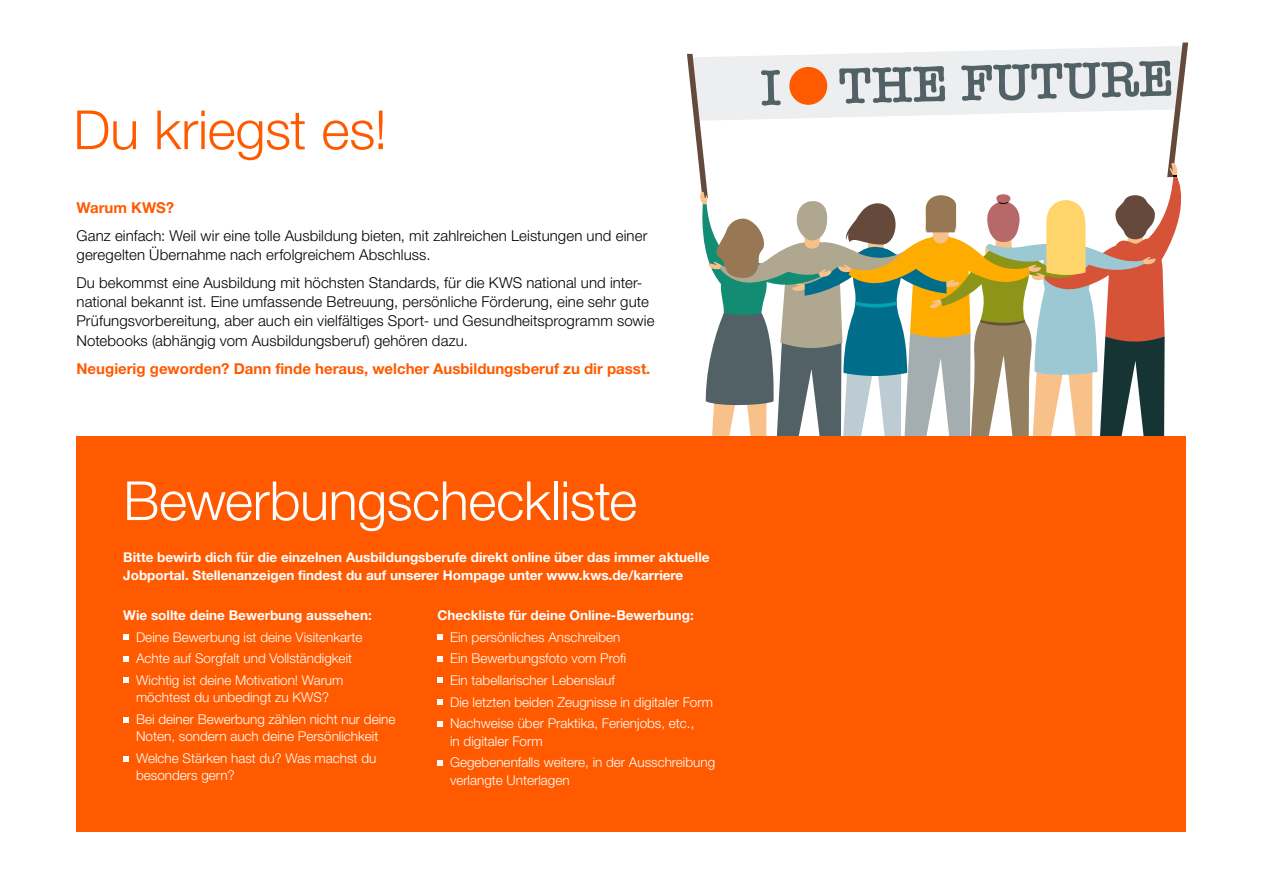
<style>
.page{position:relative;width:1263px;height:893px;background:#fff}
.page>*{position:absolute;margin:0;border:0;box-sizing:border-box;transform-origin:0 0}
.t1{font:300 54px "Helvetica Neue LT Pro";letter-spacing:-.01em;color:#fff}
.t2{font:300 54px "Helvetica Neue LT Pro";letter-spacing:-.005em;color:#ff5a00}
.t3{font:600 52.2px "American Typewriter";color:#526166}
.t4{font:300 15px/19.4px "Helvetica Neue LT Pro";letter-spacing:.005em;color:#000}
.t5{font:700 15px "Helvetica Neue LT Pro";color:#ff5a00}
.t6{font:300 13.5px/21.6px "Helvetica Neue LT Pro";color:#fff}
.t7{font:700 13.5px/17.4px "Helvetica Neue LT Pro";color:#fff}
</style>
<div class="page">
<svg style="left:687px;top:43px;width:502px;height:393px"></svg>
<div style="left:789px;top:67px;width:38px;height:38px;background:#ff5a00;border-radius:50%"></div>
<div style="left:77px;top:436px;width:1109px;height:396px;background:#ff5a00"></div>
<svg style="left:123px;top:634px;width:6px;height:6px"></svg>
<svg style="left:123px;top:656px;width:6px;height:6px"></svg>
<svg style="left:123px;top:677px;width:6px;height:6px"></svg>
<svg style="left:123px;top:717px;width:6px;height:5px"></svg>
<svg style="left:123px;top:756px;width:6px;height:5px"></svg>
<svg style="left:437px;top:634px;width:6px;height:6px"></svg>
<svg style="left:437px;top:656px;width:6px;height:6px"></svg>
<svg style="left:437px;top:677px;width:6px;height:6px"></svg>
<svg style="left:437px;top:699px;width:6px;height:6px"></svg>
<svg style="left:437px;top:721px;width:6px;height:6px"></svg>
<svg style="left:437px;top:760px;width:6px;height:6px"></svg>
<h1 class="t2" style="left:73px;top:97px;width:315px">Du kriegst es!</h1>
<p class="t5" style="left:77px;top:198px;width:99px">Warum KWS?</p>
<p class="t4" style="left:77px;top:225px;width:572px">Ganz einfach: Weil wir eine tolle Ausbildung bieten, mit zahlreichen Leistungen und einer geregelten Übernahme nach erfolgreichem Abschluss.</p>
<p class="t4" style="left:77px;top:272px;width:579px">Du bekommst eine Ausbildung mit höchsten Standards, für die KWS national und inter&shy;national bekannt ist. Eine umfassende Betreuung, persönliche Förderung, eine sehr gute Prüfungsvorbereitung, aber auch ein vielfältiges Sport- und Gesundheitsprogramm sowie Notebooks (abhängig vom Ausbildungsberuf) gehören dazu.</p>
<p class="t5" style="left:77px;top:359px;width:575px">Neugierig geworden? Dann finde heraus, welcher Ausbildungsberuf zu dir passt.</p>
<h1 class="t1" style="left:123px;top:468px;width:515px">Bewerbungscheckliste</h1>
<p class="t7" style="left:123px;top:549px;width:588px">Bitte bewirb dich für die einzelnen Ausbildungsberufe direkt online über das immer aktuelle<br>Jobportal. Stellenanzeigen findest du auf unserer Hompage unter www.kws.de/karriere</p>
<p class="t7" style="left:437px;top:606px;width:258px">Checkliste für deine Online-Bewerbung:</p>
<p class="t6" style="left:450px;top:626px;width:264px">Ein persönliches Anschreiben<br>Ein Bewerbungsfoto vom Profi<br>Ein tabellarischer Lebenslauf<br>Die letzten beiden Zeugnisse in digitaler Form Nachweise über Praktika, Ferienjobs, etc.,</p>
<p class="t6" style="left:450px;top:730px;width:267px">in digitaler Form<br>Gegebenenfalls weitere, in der Ausschreibung</p>
<p class="t6" style="left:450px;top:769px;width:121px">verlangte Unterlagen</p>
<p class="t7" style="left:123px;top:606px;width:250px">Wie sollte deine Bewerbung aussehen:</p>
<p class="t6" style="left:136px;top:626px;width:228px">Deine Bewerbung ist deine Visitenkarte<br>Achte auf Sorgfalt und Vollständigkeit<br>Wichtig ist deine Motivation! Warum</p>
<p class="t6" style="left:136px;top:686px;width:261px">möchtest du unbedingt zu KWS?<br>Bei deiner Bewerbung zählen nicht nur deine</p>
<p class="t6" style="left:136px;top:725px;width:244px">Noten, sondern auch deine Persönlichkeit<br>Welche Stärken hast du? Was machst du</p>
<p class="t6" style="left:136px;top:764px;width:100px">besonders gern?</p>
<h2 class="t3" style="left:760px;top:47px;width:415px;rotate:-1deg">I THE FUTURE</h2>
</div>
